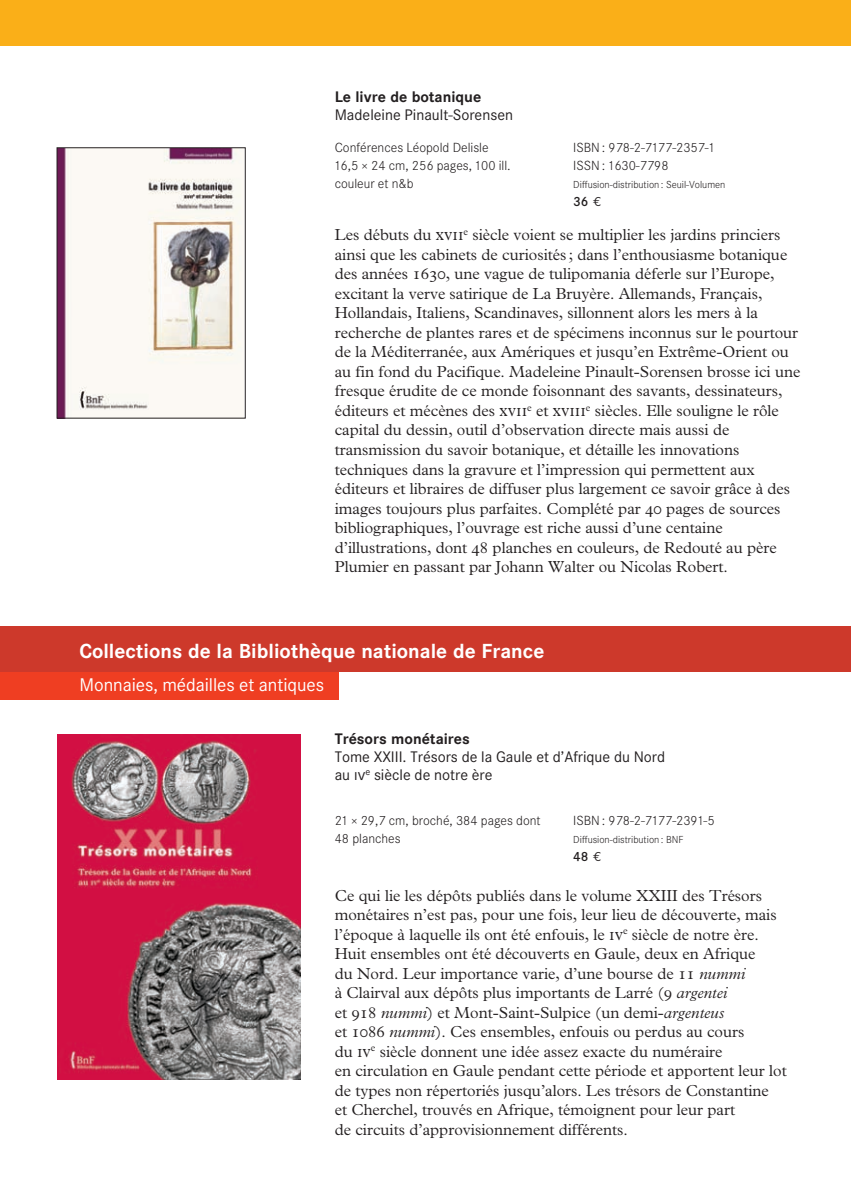
<style>
.page{position:relative;width:851px;height:1191px;background:#fff}
.page>*{position:absolute;margin:0;border:0;box-sizing:border-box;transform-origin:0 0}
.t1{font:700 20px "Corporate SBQ3";color:#fff}
.t2{font:18px "Corporate SBQ3";letter-spacing:-.005em;color:#fff}
.t3{font:300 16px/19.6px "Plantin BNF";color:#231f20}
.t4{font:15px/18px "Corporate SBQ3";color:#231f20}
.t5{font:700 15px "Corporate SBQ3";color:#231f20}
.t6{font:300 13px/18px "Corporate SBQ3";color:#231f20}
.t7{font:500 13px "Corporate SBQ3";color:#231f20}
.t8{font:300 10px "Corporate SBQ3";color:#231f20}
.s1{font-family:"BNF edition";font-weight:400}
.s2{font-family:"Plantin BNF Expert"}
.s3{font-family:"Corporate Expert SBQ4"}
.s4{font-style:italic}
</style>
<div class="page">
<div style="left:0;top:671px;width:339px;height:28px;background:#ef3e22"></div>
<div style="left:0;top:626px;width:850px;height:45px;background:#cd392b"></div>
<img style="left:57px;top:734px;width:243px;height:345px">
<div style="left:0;top:0;width:850px;height:45px;background:#faaf18"></div>
<img style="left:59px;top:149px;width:184px;height:267px">
<div style="left:57px;top:147px;width:188px;height:271px;border:1px solid #231f20"></div>
<p class="t5" style="left:334px;top:88px;width:148px">Le livre de botanique</p>
<p class="t4" style="left:334px;top:106px;width:180px">Madeleine Pinault-Sorensen</p>
<p class="t6" style="left:334px;top:138px;width:177px">Conférences Léopold Delisle<br>16,5 µ 24 cm, 256 pages, 100 ill. couleur et n&amp;b</p>
<p class="t6" style="left:573px;top:138px;width:143px">ISBN : 978-2-7177-2357-1<br>ISSN : 1630-7798</p>
<p class="t8" style="left:573px;top:179px;width:154px">Diffusion-distribution : Seuil-Volumen</p>
<p class="t7" style="left:573px;top:194px;width:30px">36 <span class="s1">g</span></p>
<p class="t3" style="left:334px;top:227px;width:467px">Les débuts du <span class="s2">xvii</span><sup>e</sup> siècle voient se multiplier les jardins princiers ainsi que les cabinets de curiosités; dans l’enthousiasme botanique des années <span class="s2">1630</span>, une vague de tulipomania déferle sur l’Europe, excitant la verve satirique de La Bruyère. Allemands, Français, Hollandais, Italiens, Scandinaves, sillonnent alors les mers à la recherche de plantes rares et de spécimens inconnus sur le pourtour de la Méditerranée, aux Amériques et jusqu’en Extrême-Orient ou au fin fond du Pacifique. Madeleine Pinault-Sorensen brosse ici une fresque érudite de ce monde foisonnant des savants, dessinateurs, éditeurs et mécènes des <span class="s2">xvii</span><sup>e</sup> et <span class="s2">xviii</span><sup>e</sup> siècles. Elle souligne le rôle capital du dessin, outil d’observation directe mais aussi de transmission du savoir botanique, et détaille les innovations techniques dans la gravure et l’impression qui permettent aux éditeurs et libraires de diffuser plus largement ce savoir grâce à des images toujours plus parfaites. Complété par <span class="s2">40</span> pages de sources bibliographiques, l’ouvrage est riche aussi d’une centaine d’illustrations, dont <span class="s2">48</span> planches en couleurs, de Redouté au père Plumier en passant par Johann Walter ou Nicolas Robert.</p>
<p class="t1" style="left:79px;top:639px;width:466px">Collections de la Bibliothèque nationale de France</p>
<p class="t2" style="left:79px;top:674px;width:246px">Monnaies, médailles et antiques</p>
<p class="t5" style="left:334px;top:730px;width:137px">Trésors monétaires</p>
<p class="t4" style="left:334px;top:747px;width:332px">Tome XXIII. Trésors de la Gaule et d’Afrique du Nord au <span class="s3">iv</span><sup>e</sup> siècle de notre ère</p>
<p class="t6" style="left:334px;top:811px;width:207px">21 µ 29,7 cm, broché, 384 pages dont<br>48 planches</p>
<p class="t6" style="left:573px;top:811px;width:143px">ISBN : 978-2-7177-2391-5</p>
<p class="t8" style="left:573px;top:833px;width:112px">Diffusion-distribution : BNF</p>
<p class="t7" style="left:573px;top:849px;width:30px">48 <span class="s1">g</span></p>
<p class="t3" style="left:334px;top:887px;width:453px">Ce qui lie les dépôts publiés dans le volume XXIII des Trésors monétaires n’est pas, pour une fois, leur lieu de découverte, mais l’époque à laquelle ils ont été enfouis, le <span class="s2">iv</span><sup>e</sup> siècle de notre ère.<br>Huit ensembles ont été découverts en Gaule, deux en Afrique<br>du Nord. Leur importance varie, d’une bourse de <span class="s2">11</span> <span class="s4">nummi<br></span>à Clairval aux dépôts plus importants de Larré (<span class="s2">9</span> <span class="s4">argentei<br></span>et <span class="s2">918</span> <span class="s4">nummi</span>) et Mont-Saint-Sulpice (un demi-<span class="s4">argenteus<br></span>et <span class="s2">1086</span> <span class="s4">nummi</span>). Ces ensembles, enfouis ou perdus au cours<br>du <span class="s2">iv</span><sup>e</sup> siècle donnent une idée assez exacte du numéraire<br>en circulation en Gaule pendant cette période et apportent leur lot de types non répertoriés jusqu’alors. Les trésors de Constantine<br>et Cherchel, trouvés en Afrique, témoignent pour leur part<br>de circuits d’approvisionnement différents.</p>
</div>
